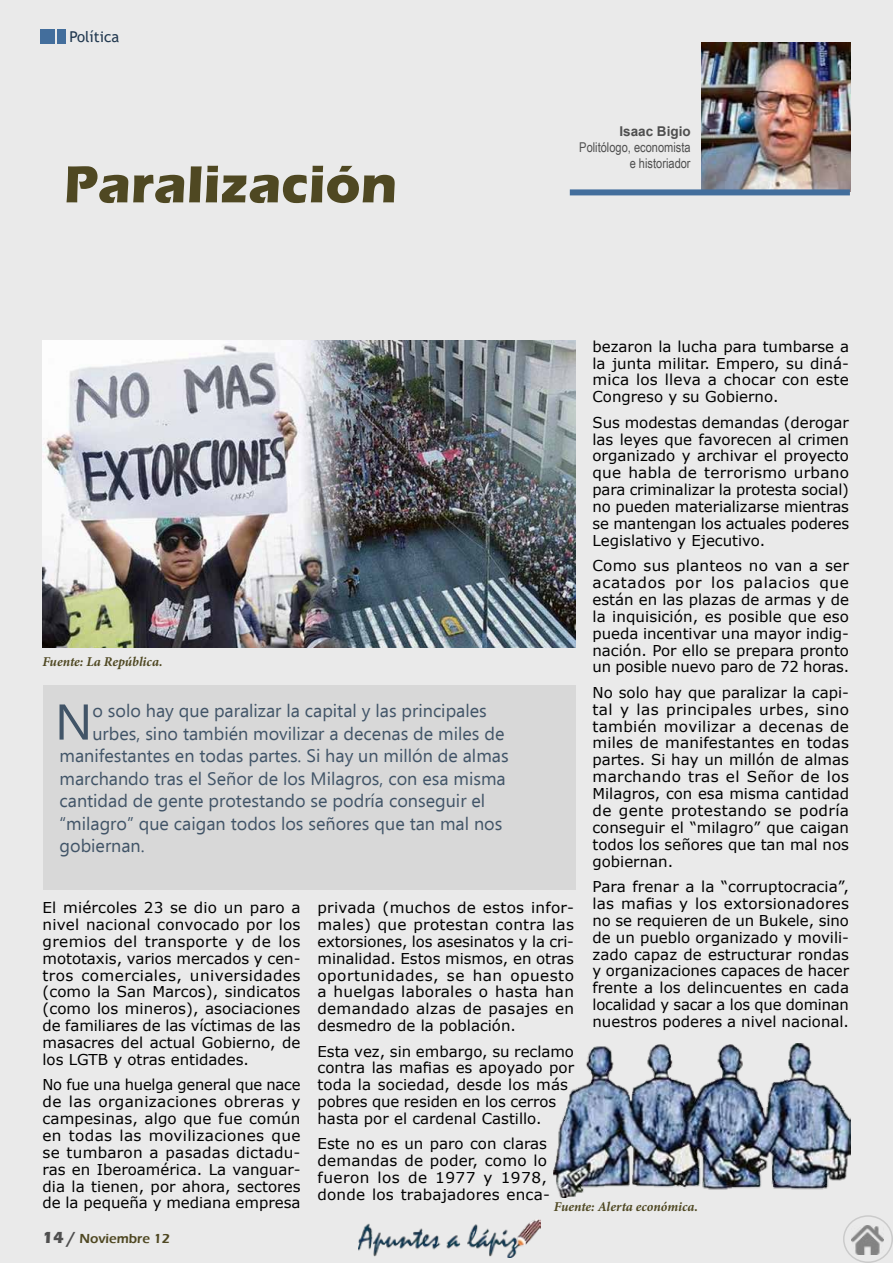
<style>
.page{position:relative;width:893px;height:1263px;background:#eaeaea}
.page>*{position:absolute;margin:0;border:0;box-sizing:border-box;transform-origin:0 0}
.t1{font:700 54px "Eras ITC";color:#4f4822}
.t2{font:50.1px "Ebrima";color:#21384f}
.t3{font:18px "Ebrima";color:#21384f}
.t4{font:15px/16.8px "Verdana";color:#000;text-align:justify}
.t5{font:15px "Trebuchet MS";color:#21384f}
.t6{font:italic 700 13.5px "Minion Pro";letter-spacing:-.005em;color:#4f4822}
.t7{font:13.5px/16.2px "Arial Narrow";color:#4f4f4f;text-align:right}
.t8{font:600 13.5px "Eras ITC";color:#4f4822}
.t9{font:700 13.5px "Arial";color:#4f4f4f}
.s1{font-weight:700;font-size:16.5px;color:#4f4f4f}
</style>
<div class="page">
<img style="left:358px;top:1219px;width:182px;height:38px">
<img style="left:852px;top:1225px;width:32px;height:30px">
<div style="left:843px;top:1215px;width:50px;height:48px;border:2px solid #acacac;border-radius:50%"></div>
<img style="left:701px;top:43px;width:149px;height:146px">
<div style="left:43px;top:686px;width:532px;height:204px;background:#d5d5d5"></div>
<div style="left:40px;top:29px;width:15px;height:15px;background:#436e9c"></div>
<div style="left:57px;top:29px;width:9px;height:15px;background:#436e9c"></div>
<div style="left:570px;top:189px;width:280px;height:6px;background:#436e9c"></div>
<img style="left:43px;top:341px;width:533px;height:306px">
<img style="left:554px;top:1043px;width:296px;height:154px">
<p class="t5" style="left:69px;top:27px;width:51px">Política</p>
<h1 class="t1" style="left:64px;top:153px;width:335px">Paralización</h1>
<p class="t9" style="left:619px;top:122px;width:73px">Isaac Bigio</p>
<p class="t7" style="left:579px;top:139px;width:113px">Politólogo, economista e historiador</p>
<p class="t4" style="left:592px;top:338px;width:258px">bezaron la lucha para tumbarse a la junta militar. Empero, su diná&shy;mica los lleva a chocar con este Congreso y su Gobierno.</p>
<p class="t4" style="left:592px;top:414px;width:258px">Sus modestas demandas (derogar las leyes que favorecen al crimen organizado y archivar el proyecto que habla de terrorismo urbano para criminalizar la protesta social) no pueden materializarse mientras se mantengan los actuales poderes Legislativo y Ejecutivo.</p>
<p class="t4" style="left:592px;top:557px;width:258px">Como sus planteos no van a ser acatados por los palacios que están en las plazas de armas y de la inquisición, es posible que eso pueda incentivar una mayor indig&shy;nación. Por ello se prepara pronto un posible nuevo paro de 72 horas.</p>
<p class="t4" style="left:592px;top:684px;width:258px">No solo hay que paralizar la capi&shy;tal y las principales urbes, sino también movilizar a decenas de miles de manifestantes en todas partes. Si hay un millón de almas marchando tras el Señor de los Milagros, con esa misma cantidad de gente protestando se podría conseguir el “milagro” que caigan todos los señores que tan mal nos gobiernan.</p>
<p class="t4" style="left:592px;top:878px;width:258px">Para frenar a la “corruptocracia”, las mafias y los extorsionadores no se requieren de un Bukele, sino de un pueblo organizado y movili&shy;zado capaz de estructurar rondas y organizaciones capaces de hacer frente a los delincuentes en cada localidad y sacar a los que dominan nuestros poderes a nivel nacional.</p>
<p class="t6" style="left:42px;top:652px;width:122px">Fuente: La República.</p>
<h2 class="t2" style="left:55px;top:685px;width:39px">N</h2>
<p class="t3" style="left:92px;top:697px;width:396px">o solo hay que paralizar la capital y las principales</p>
<p class="t3" style="left:92px;top:720px;width:413px">urbes, sino también movilizar a decenas de miles de</p>
<p class="t3" style="left:60px;top:742px;width:451px">manifestantes en todas partes. Si hay un millón de almas</p>
<p class="t3" style="left:60px;top:765px;width:448px">marchando tras el Señor de los Milagros, con esa misma</p>
<p class="t3" style="left:60px;top:787px;width:427px">cantidad de gente protestando se podría conseguir el</p>
<p class="t3" style="left:60px;top:810px;width:444px">“milagro” que caigan todos los señores que tan mal nos</p>
<p class="t3" style="left:60px;top:832px;width:87px">gobiernan.</p>
<p class="t4" style="left:43px;top:899px;width:259px">El miércoles 23 se dio un paro a nivel nacional convocado por los gremios del transporte y de los mototaxis, varios mercados y cen&shy;tros comerciales, universidades (como la San Marcos), sindicatos (como los mineros), asociaciones de familiares de las víctimas de las masacres del actual Gobierno, de los LGTB y otras entidades.</p>
<p class="t4" style="left:43px;top:1076px;width:260px">No fue una huelga general que nace de las organizaciones obreras y campesinas, algo que fue común en todas las movilizaciones que se tumbaron a pasadas dictadu&shy;ras en Iberoamérica. La vanguar&shy;dia la tienen, por ahora, sectores de la pequeña y mediana empresa</p>
<p class="t4" style="left:317px;top:899px;width:258px">privada (muchos de estos infor&shy;males) que protestan contra las extorsiones, los asesinatos y la cri&shy;minalidad. Estos mismos, en otras oportunidades, se han opuesto a huelgas laborales o hasta han demandado alzas de pasajes en desmedro de la población.</p>
<p class="t4" style="left:317px;top:1042px;width:258px;text-align:left">Esta vez, sin embargo, su reclamo contra las mafias es apoyado por toda la sociedad, desde los más pobres que residen en los cerros hasta por el cardenal Castillo.</p>
<p class="t4" style="left:317px;top:1135px;width:234px;text-align:left">Este no es un paro con claras demandas de poder, como lo fueron los de 1977 y 1978, donde los trabajadores enca-</p>
<p class="t6" style="left:554px;top:1197px;width:146px">Fuente: Alerta económica.</p>
<p class="t8" style="left:42px;top:1230px;width:129px"><span class="s1">14 /</span> Noviembre 12</p>
</div>
